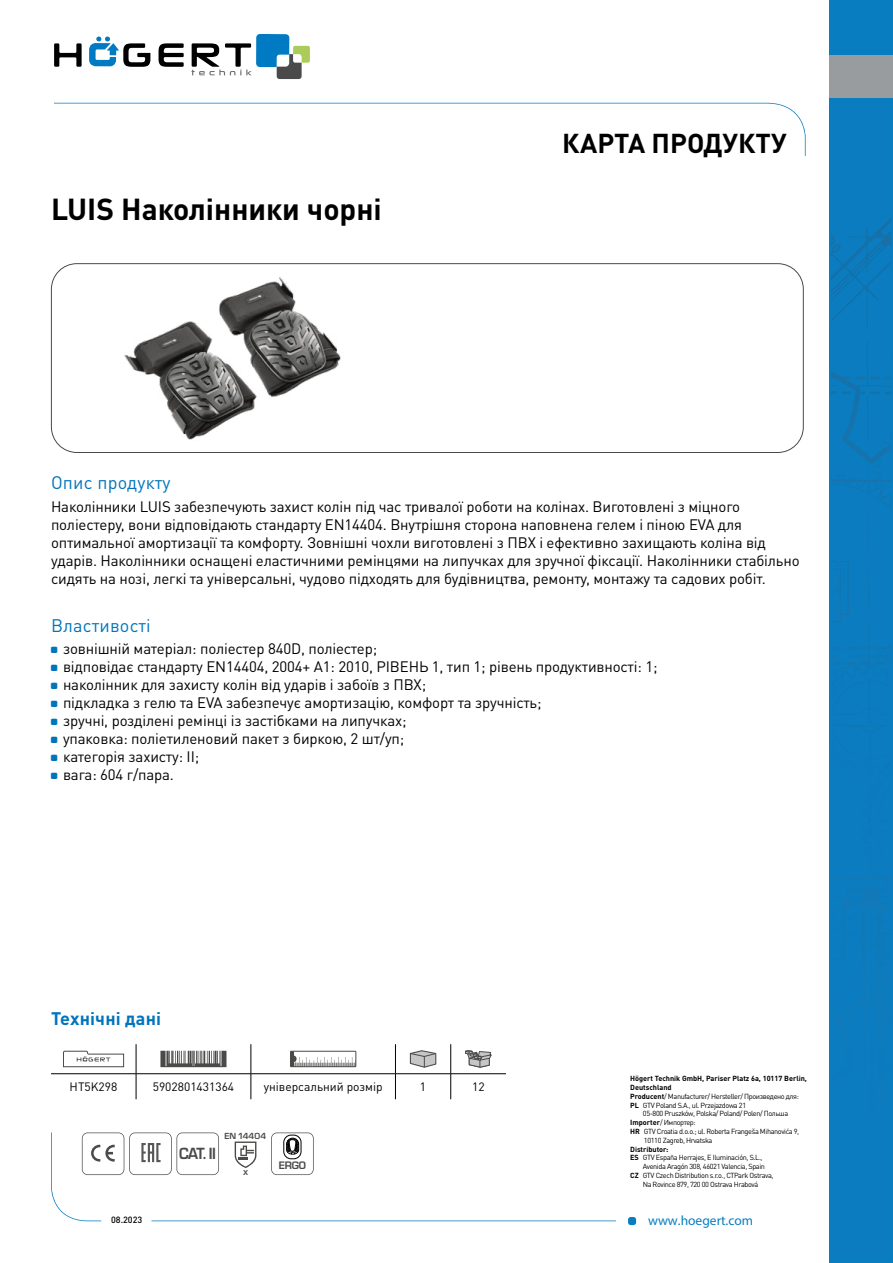
<style>
.page{position:relative;width:893px;height:1263px;background:#fff}
.page>*{position:absolute;margin:0;border:0;box-sizing:border-box;transform-origin:0 0}
.t1{font:700 30px "DIN Pro";color:#000}
.t2{font:700 27px "DIN Pro";color:#000}
.t3{font:18px "DIN Pro";letter-spacing:.01em;color:#0074bc}
.t4{font:700 18px "DIN Pro";letter-spacing:.01em;color:#0074bc}
.t5{font:15px/18px "DIN Pro";letter-spacing:-.01em;color:#000}
.t6{font:700 15px "Euromode";color:#4a4a49;scale:.93 1}
.t7{font:13.5px "Myriad Pro";color:#087dbf}
.t8{font:12px "DIN Pro";color:#000}
.t9{font:700 10.05px "Euromode";color:#4a4a49}
.t10{font:500 9px "DIN Pro";color:#000}
.t11{font:700 8.1px "Euromode";letter-spacing:.02em;color:#4a4a49}
.t12{font:7.35px "DIN Pro";letter-spacing:-.05em;color:#000}
.t13{font:700 7.35px "DIN Pro";color:#000}
.t14{font:700 6.9px "DIN Pro";color:#4a4a49;scale:1.22 1}
.s1{font-weight:700}
</style>
<div class="page">
<svg style="left:54px;top:43px;width:28px;height:24px"></svg>
<svg style="left:159px;top:43px;width:25px;height:24px"></svg>
<svg style="left:89px;top:37px;width:61px;height:30px"></svg>
<svg style="left:191px;top:34px;width:119px;height:45px"></svg>
<svg style="left:54px;top:103px;width:752px;height:53px"></svg>
<div style="left:628px;top:1217px;width:8px;height:8px;background:#087dbf;border-radius:3px"></div>
<svg style="left:51px;top:1132px;width:565px;height:89px"></svg>
<div style="left:830px;top:0;width:63px;height:1263px;background:#087dbf"></div>
<img style="left:831px;top:273px;width:50px;height:56px">
<img style="left:867px;top:222px;width:24px;height:44px">
<img style="left:831px;top:222px;width:56px;height:42px">
<svg style="left:831px;top:341px;width:60px;height:565px"></svg>
<img style="left:863px;top:906px;width:28px;height:76px">
<img style="left:831px;top:877px;width:60px;height:2px">
<img style="left:848px;top:647px;width:43px;height:3px">
<div style="left:830px;top:56px;width:63px;height:42px;background:#999c9e"></div>
<div style="left:51px;top:263px;width:753px;height:190px;border:1px solid #4a4a49;border-radius:26px"></div>
<svg style="left:82px;top:1132px;width:137px;height:43px"></svg>
<svg style="left:235px;top:1141px;width:21px;height:27px"></svg>
<svg style="left:271px;top:1132px;width:43px;height:43px"></svg>
<svg style="left:136px;top:1044px;width:1px;height:55px"></svg>
<svg style="left:251px;top:1044px;width:1px;height:55px"></svg>
<svg style="left:395px;top:1044px;width:1px;height:55px"></svg>
<svg style="left:450px;top:1044px;width:1px;height:55px"></svg>
<hr style="left:51px;top:1073px;width:85px;height:1px;background:#000">
<hr style="left:136px;top:1073px;width:115px;height:1px;background:#000">
<hr style="left:251px;top:1073px;width:144px;height:1px;background:#000">
<hr style="left:395px;top:1073px;width:56px;height:1px;background:#000">
<hr style="left:451px;top:1073px;width:55px;height:1px;background:#000">
<svg style="left:63px;top:1051px;width:61px;height:16px"></svg>
<svg style="left:160px;top:1051px;width:66px;height:16px"></svg>
<svg style="left:292px;top:1053px;width:62px;height:12px"></svg>
<div style="left:290px;top:1051px;width:66px;height:16px;border:1px solid #4a4a49"></div>
<svg style="left:410px;top:1050px;width:26px;height:18px"></svg>
<svg style="left:465px;top:1050px;width:27px;height:17px"></svg>
<img style="left:124px;top:277px;width:217px;height:163px">
<h1 class="t1" style="left:51px;top:184px;width:332px">LUIS Наколінники чорні</h1>
<h2 class="t2" style="left:562px;top:121px;width:226px">КАРТА ПРОДУКТУ</h2>
<p class="t3" style="left:51px;top:471px;width:121px">Опис продукту</p>
<p class="t5" style="left:51px;top:497px;width:750px">Наколінники LUIS забезпечують захист колін під час тривалої роботи на колінах. Виготовлені з міцного поліестеру, вони відповідають стандарту EN14404. Внутрішня сторона наповнена гелем і піною EVA для оптимальної амортизації та комфорту. Зовнішні чохли виготовлені з ПВХ і ефективно захищають коліна від ударів. Наколінники оснащені еластичними ремінцями на липучках для зручної фіксації. Наколінники стабільно сидять на нозі, легкі та універсальні, чудово підходять для будівництва, ремонту, монтажу та садових робіт.</p>
<p class="t3" style="left:51px;top:613px;width:101px">Властивості</p>
<p class="t5" style="left:63px;top:639px;width:596px">зовнішній матеріал: поліестер 840D, поліестер;<br>відповідає стандарту EN14404, 2004+ A1: 2010, РІВЕНЬ 1, тип 1; рівень продуктивності: 1; наколінник для захисту колін від ударів і забоїв з ПВХ;<br>підкладка з гелю та EVA забезпечує амортизацію, комфорт та зручність;<br>зручні, розділені ремінці із застібками на липучках;<br>упаковка: поліетиленовий пакет з биркою, 2 шт/уп;<br>категорія захисту: II;<br>вага: 604 г/пара.</p>
<p class="t4" style="left:51px;top:1004px;width:112px">Технічні дані</p>
<p class="t8" style="left:70px;top:1078px;width:49px">HT5K298</p>
<p class="t8" style="left:153px;top:1078px;width:83px">5902801431364</p>
<p class="t8" style="left:264px;top:1078px;width:120px">універсальний розмір</p>
<p class="t8" style="left:420px;top:1078px;width:8px">1</p>
<p class="t8" style="left:472px;top:1078px;width:14px">12</p>
<p class="t6" style="left:179px;top:1144px;width:41px">CAT. II</p>
<p class="t11" style="left:224px;top:1131px;width:43px">EN 14404</p>
<p class="t14" style="left:243px;top:1167px;width:6px">X</p>
<p class="t9" style="left:279px;top:1159px;width:29px">ERGO</p>
<p class="t13" style="left:630px;top:1072px;width:178px">Högert Technik GmbH, Pariser Platz 6a, 10117 Berlin,</p>
<p class="t13" style="left:630px;top:1081px;width:43px">Deutschland</p>
<p class="t12" style="left:630px;top:1091px;width:170px"><span class="s1">Producent</span>/ Manufacturer/ Hersteller/ Произведено для:</p>
<p class="t12" style="left:630px;top:1100px;width:117px"><span class="s1">PL</span> GTV Poland S.A., ul. Przejazdowa 21</p>
<p class="t12" style="left:643px;top:1109px;width:147px">05-800 Pruszków, Polska/ Poland/ Polen/ Польша</p>
<p class="t12" style="left:630px;top:1117px;width:67px"><span class="s1">Importer</span>/ Импортер:</p>
<p class="t12" style="left:630px;top:1126px;width:171px"><span class="s1">HR</span> GTV Croatia d.o.o.; ul. Roberta Frangeša Mihanovića 9,</p>
<p class="t12" style="left:644px;top:1135px;width:70px">10110 Zagreb, Hrvatska</p>
<p class="t13" style="left:630px;top:1143px;width:40px">Distributor:</p>
<p class="t12" style="left:630px;top:1153px;width:134px"><span class="s1">ES</span> GTV España Herrajes, E Iluminación, S.L.,</p>
<p class="t12" style="left:643px;top:1161px;width:124px">Avenida Aragón 308, 46021 Valencia, Spain</p>
<p class="t12" style="left:630px;top:1170px;width:145px"><span class="s1">CZ</span> GTV Czech Distribution s.r.o., CTPark Ostrava,</p>
<p class="t12" style="left:643px;top:1179px;width:117px">Na Rovince 879, 720 00 Ostrava Hrabová</p>
<p class="t10" style="left:111px;top:1213px;width:33px">08.2023</p>
<p class="t7" style="left:648px;top:1212px;width:107px">www.hoegert.com</p>
</div>
